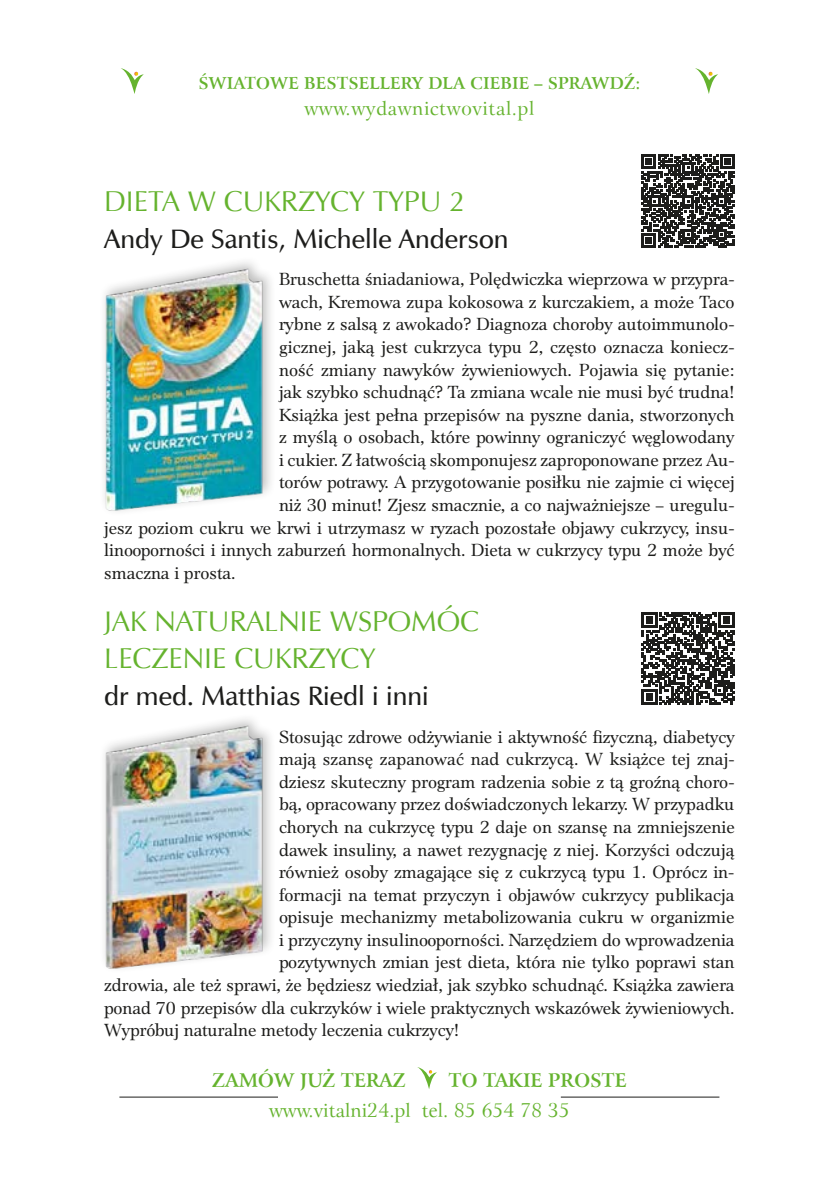
<style>
.page{position:relative;width:819px;height:1191px;background:#fff}
.page>*{position:absolute;margin:0;border:0;box-sizing:border-box;transform-origin:0 0}
.t1{font:28.7px/36.9px "Zapf Humnst EU";color:#65b32e}
.t2{font:26.6px "Zapf Humnst Dm EU";color:#1d1d1b}
.t3{font:19.25px "Arrus EU";letter-spacing:.015em;color:#65b32e}
.t4{font:700 18.72px "Arrus EU";color:#65b32e}
.t5{font:18.38px "Platea TTEFN";color:#1d1d1b}
.t6{font:700 16.45px "Arrus EU";letter-spacing:.01em;color:#65b32e}
</style>
<div class="page">
<div style="left:99px;top:255px;width:177px;height:262px;background:#1d1d1b;opacity:.3"></div>
<img style="left:104px;top:268px;width:160px;height:243px">
<svg style="left:641px;top:154px;width:93px;height:94px"></svg>
<div style="left:99px;top:712px;width:177px;height:262px;background:#1d1d1b;opacity:.3"></div>
<img style="left:104px;top:725px;width:160px;height:243px">
<svg style="left:641px;top:612px;width:93px;height:93px"></svg>
<svg style="left:417px;top:1067px;width:20px;height:22px"></svg>
<hr style="left:119px;top:1096px;width:159px;height:1px;background:#1d1d1b">
<hr style="left:561px;top:1096px;width:158px;height:1px;background:#1d1d1b">
<svg style="left:121px;top:68px;width:23px;height:26px"></svg>
<svg style="left:695px;top:68px;width:23px;height:26px"></svg>
<p class="t6" style="left:198px;top:73px;width:129px">ŚWIATOWE BESTSE</p>
<p class="t6" style="left:369px;top:73px;width:191px">LLERY DLA CIEBIE – SPR</p>
<p class="t6" style="left:580px;top:73px;width:62px">AWDŹ:</p>
<p class="t3" style="left:304px;top:96px;width:231px">www.wydawnictwovital.pl</p>
<h1 class="t1" style="left:104px;top:182px;width:362px">DIETA W CUKRZYCY TYPU 2</h1>
<h2 class="t2" style="left:104px;top:222px;width:406px">Andy De Santis, Michelle Anderson</h2>
<p class="t5" style="left:279px;top:269px;width:457px">Bruschetta śniadaniowa, Polędwiczka wieprzowa w przypra-</p>
<p class="t5" style="left:279px;top:291px;width:457px">wach, Kremowa zupa kokosowa z kurczakiem, a może Taco</p>
<p class="t5" style="left:279px;top:314px;width:457px">rybne z salsą z awokado? Diagnoza choroby autoimmunolo-</p>
<p class="t5" style="left:279px;top:337px;width:457px">gicznej, jaką jest cukrzyca typu 2, często oznacza koniecz-</p>
<p class="t5" style="left:279px;top:359px;width:457px">ność zmiany nawyków żywieniowych. Pojawia się pytanie:</p>
<p class="t5" style="left:279px;top:382px;width:457px">jak szybko schudnąć? Ta zmiana wcale nie musi być trudna!</p>
<p class="t5" style="left:279px;top:404px;width:456px">Książka jest pełna przepisów na pyszne dania, stworzonych</p>
<p class="t5" style="left:279px;top:427px;width:457px">z myślą o osobach, które powinny ograniczyć węglowodany</p>
<p class="t5" style="left:279px;top:449px;width:457px">i cukier. Z łatwością skomponujesz zaproponowane przez Au-</p>
<p class="t5" style="left:279px;top:472px;width:457px">torów potrawy. A przygotowanie posiłku nie zajmie ci więcej</p>
<p class="t5" style="left:279px;top:495px;width:457px">niż 30 minut! Zjesz smacznie, a co najważniejsze – uregulu-</p>
<p class="t5" style="left:104px;top:517px;width:631px">jesz poziom cukru we krwi i utrzymasz w ryzach pozostałe objawy cukrzycy, insu-</p>
<p class="t5" style="left:104px;top:540px;width:631px">linooporności i innych zaburzeń hormonalnych. Dieta w cukrzycy typu 2 może być</p>
<p class="t5" style="left:104px;top:562px;width:133px">smaczna i prosta.</p>
<h1 class="t1" style="left:104px;top:603px;width:376px">JAK NATURALNIE WSPOMÓC<br>LECZENIE CUKRZYCY</h1>
<h2 class="t2" style="left:104px;top:679px;width:326px">dr med. Matthias Riedl i inni</h2>
<p class="t5" style="left:279px;top:726px;width:457px">Stosując zdrowe odżywianie i aktywność fizyczną, diabetycy</p>
<p class="t5" style="left:279px;top:749px;width:457px">mają szansę zapanować nad cukrzycą. W książce tej znaj-</p>
<p class="t5" style="left:279px;top:771px;width:457px">dziesz skuteczny program radzenia sobie z tą groźną choro-</p>
<p class="t5" style="left:279px;top:794px;width:457px">bą, opracowany przez doświadczonych lekarzy. W przypadku</p>
<p class="t5" style="left:279px;top:816px;width:457px">chorych na cukrzycę typu 2 daje on szansę na zmniejszenie</p>
<p class="t5" style="left:279px;top:839px;width:457px">dawek insuliny, a nawet rezygnację z niej. Korzyści odczują</p>
<p class="t5" style="left:279px;top:862px;width:457px">również osoby zmagające się z cukrzycą typu 1. Oprócz in-</p>
<p class="t5" style="left:279px;top:884px;width:457px">formacji na temat przyczyn i objawów cukrzycy publikacja</p>
<p class="t5" style="left:279px;top:907px;width:457px">opisuje mechanizmy metabolizowania cukru w organizmie</p>
<p class="t5" style="left:279px;top:929px;width:457px">i przyczyny insulinooporności. Narzędziem do wprowadzenia</p>
<p class="t5" style="left:279px;top:952px;width:457px">pozytywnych zmian jest dieta, która nie tylko poprawi stan</p>
<p class="t5" style="left:104px;top:974px;width:631px">zdrowia, ale też sprawi, że będziesz wiedział, jak szybko schudnąć. Książka zawiera</p>
<p class="t5" style="left:104px;top:997px;width:631px">ponad 70 przepisów dla cukrzyków i wiele praktycznych wskazówek żywieniowych.</p>
<p class="t5" style="left:104px;top:1020px;width:357px">Wypróbuj naturalne metody leczenia cukrzycy!</p>
<p class="t4" style="left:212px;top:1068px;width:195px">ZAMÓW JUŻ TERAZ</p>
<p class="t4" style="left:448px;top:1068px;width:180px">TO TAKIE PROSTE</p>
<p class="t3" style="left:269px;top:1097px;width:302px">www.vitalni24.pl tel. 85 654 78 35</p>
</div>
